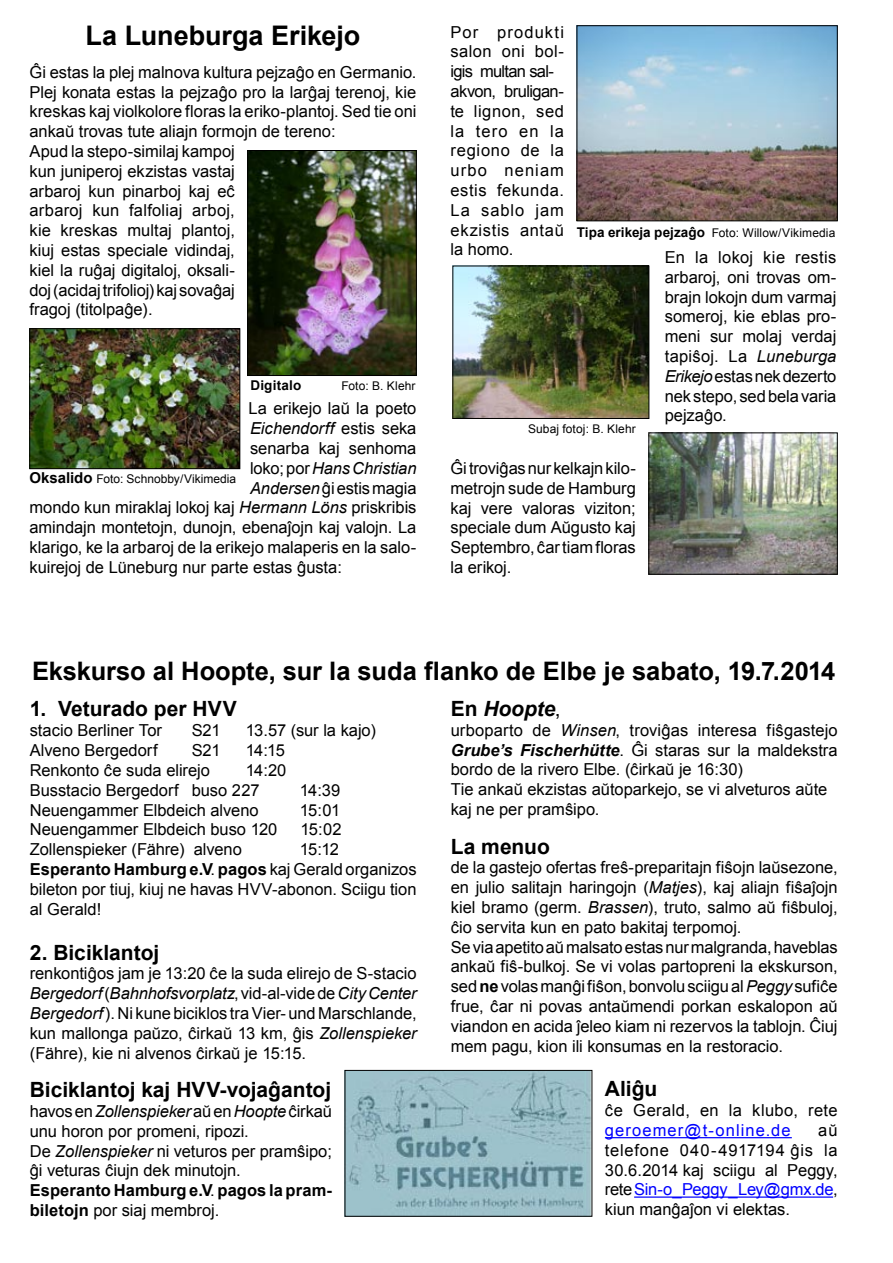
<style>
.page{position:relative;width:893px;height:1263px;background:#fff}
.page>*{position:absolute;margin:0;border:0;box-sizing:border-box;transform-origin:0 0}
.t1{font:700 27px "Arial";letter-spacing:-.005em;color:#000}
.t2{font:700 25.5px "Arial";letter-spacing:-.005em;color:#000}
.t3{font:700 21px "Arial";color:#000}
.t4{font:italic 700 21px "Arial";color:#000}
.t5{font:16.5px/19.8px "Arial";letter-spacing:-.005em;color:#000}
.t6{font:16.5px/19.8px "Arial";letter-spacing:.035em;color:#000}
.t7{font:italic 16.5px "Arial";color:#000}
.t8{font:16.5px "Arial";letter-spacing:.025em;color:#000}
.t9{font:16.5px "Arial";letter-spacing:.065em;color:#00f}
.t10{font:700 13.5px "Arial";letter-spacing:.015em;color:#000}
.t11{font:12px "Arial";letter-spacing:.005em;color:#000}
.s1{font-style:normal}
.s2{font-style:italic}
.s3{font-weight:700;font-size:15px}
.s4{font-weight:700;font-size:13.5px}
.s5{font-weight:400;font-style:normal}
.s6{font-weight:700;font-style:italic}
.s7{font-weight:700}
.s8{color:#00f}
</style>
<div class="page">
<img style="left:249px;top:152px;width:165px;height:222px">
<div style="left:247px;top:150px;width:169px;height:226px;border:1px solid #000"></div>
<img style="left:32px;top:330px;width:206px;height:137px">
<div style="left:30px;top:328px;width:210px;height:141px;border:1px solid #000"></div>
<img style="left:579px;top:28px;width:256px;height:191px">
<div style="left:577px;top:26px;width:260px;height:195px;border:1px solid #000"></div>
<img style="left:651px;top:435px;width:184px;height:137px">
<img style="left:455px;top:268px;width:192px;height:149px">
<div style="left:453px;top:266px;width:196px;height:153px;border:1px solid #000"></div>
<img style="left:347px;top:1072px;width:243px;height:142px">
<div style="left:345px;top:1070px;width:247px;height:146px;border:1px solid #000"></div>
<hr style="left:605px;top:1137px;width:187px;height:1px;background:#00f">
<hr style="left:634px;top:1196px;width:199px;height:2px;background:#00f">
<h1 class="t1" style="left:86px;top:18px;width:276px">La Luneburga Erikejo</h1>
<p class="t5" style="left:30px;top:62px;width:388px">Ĝi estas la plej malnova kultura pejzaĝo en Germanio.<br>Plej konata estas la pejzaĝo pro la larĝaj terenoj, kie kreskas kaj violkolore floras la eriko-plantoj. Sed tie oni ankaŭ trovas tute aliajn formojn de tereno:<br>Apud la stepo-similaj kampoj<br>kun juniperoj ekzistas vastaj<br>arbaroj kun pinarboj kaj eĉ<br>arbaroj kun falfoliaj arboj,<br>kie kreskas multaj plantoj,<br>kiuj estas speciale vidindaj,<br>kiel la ruĝaj digitaloj, oksali-<br>doj (acidaj trifolioj) kaj sovaĝaj<br>fragoj (titolpaĝe).</p>
<p class="t10" style="left:250px;top:376px;width:52px">Digitalo</p>
<p class="t11" style="left:341px;top:378px;width:76px">Foto: B. Klehr</p>
<p class="t5" style="left:249px;top:399px;width:169px">La erikejo laŭ la poeto</p>
<p class="t7" style="left:250px;top:418px;width:168px">Eichendorff <span class="s1">estis seka</span></p>
<p class="t5" style="left:250px;top:438px;width:168px">senarba kaj senhoma</p>
<p class="t7" style="left:250px;top:457px;width:168px"><span class="s1">loko; por</span> Hans Christian</p>
<p class="t5" style="left:250px;top:478px;width:168px"><span class="s2">Andersen</span> ĝi estis magia</p>
<p class="t5" style="left:30px;top:498px;width:388px">mondo kun miraklaj lokoj kaj <span class="s2">Hermann Löns</span> priskribis</p>
<p class="t5" style="left:30px;top:518px;width:388px">amindajn montetojn, dunojn, ebenaĵojn kaj valojn. La</p>
<p class="t5" style="left:30px;top:537px;width:388px">klarigo, ke la arbaroj de la erikejo malaperis en la salo-</p>
<p class="t5" style="left:30px;top:557px;width:314px">kuirejoj de Lüneburg nur parte estas ĝusta:</p>
<p class="t11" style="left:30px;top:471px;width:208px"><span class="s3">Oksalido</span> Foto: Schnobby/Vikimedia</p>
<p class="t6" style="left:450px;top:22px;width:115px">Por produkti salon oni bol&shy;igis multan sal&shy;akvon, bruligan&shy;te lignon, sed la tero en la regiono de la urbo neniam estis fekunda.<br>La sablo jam ekzistis antaŭ la homo.</p>
<p class="t11" style="left:577px;top:225px;width:260px"><span class="s4">Tipa erikeja pejzaĝo</span> Foto: Willow/Vikimedia</p>
<p class="t5" style="left:665px;top:247px;width:173px;text-align:justify">En la lokoj kie restis arbaroj, oni trovas om&shy;brajn lokojn dum varmaj someroj, kie eblas pro&shy;meni sur molaj verdaj tapiŝoj. La <span class="s2">Luneburga Erikejo</span> estas nek dezerto nek stepo, sed bela varia pejzaĝo.</p>
<p class="t11" style="left:528px;top:421px;width:109px">Subaj fotoj: B. Klehr</p>
<p class="t5" style="left:450px;top:458px;width:187px;text-align:justify">Ĝi troviĝas nur kelkajn kilo&shy;metrojn sude de Hamburg kaj vere valoras viziton; speciale dum Aŭgusto kaj Septembro, ĉar tiam floras la erikoj.</p>
<h2 class="t2" style="left:32px;top:654px;width:805px">Ekskurso al Hoopte, sur la suda flanko de Elbe je sabato, 19.7.2014</h2>
<p class="t3" style="left:30px;top:695px;width:208px">1. Veturado per HVV</p>
<p class="t5" style="left:30px;top:721px;width:134px">stacio Berliner Tor</p>
<p class="t5" style="left:192px;top:721px;width:30px">S21</p>
<p class="t5" style="left:246px;top:721px;width:132px">13.57 (sur la kajo)</p>
<p class="t5" style="left:30px;top:740px;width:129px">Alveno Bergedorf</p>
<p class="t5" style="left:192px;top:740px;width:30px">S21</p>
<p class="t5" style="left:246px;top:740px;width:41px">14:15</p>
<p class="t5" style="left:30px;top:760px;width:182px">Renkonto ĉe suda elirejo</p>
<p class="t4" style="left:451px;top:694px;width:111px"><span class="s1">En</span> Hoopte<span class="s5">,</span></p>
<p class="t5" style="left:451px;top:720px;width:388px">urboparto de <span class="s2">Winsen</span>, troviĝas interesa fiŝgastejo <span class="s6">Grube’s Fischerhütte</span>. Ĝi staras sur la maldekstra bordo de la rivero Elbe. (ĉirkaŭ je 16:30)<br>Tie ankaŭ ekzistas aŭtoparkejo, se vi alveturos aŭte kaj ne per pramŝipo.</p>
<p class="t3" style="left:451px;top:832px;width:101px">La menuo</p>
<p class="t5" style="left:451px;top:858px;width:389px">de la gastejo ofertas freŝ-preparitajn fiŝojn laŭsezone, en julio salitajn haringojn (<span class="s2">Matjes</span>), kaj aliajn fiŝaĵojn kiel bramo (germ. <span class="s2">Brassen</span>), truto, salmo aŭ fiŝbuloj, ĉio servita kun en pato bakitaj terpomoj.<br>Se via apetito aŭ malsato estas nur malgranda, haveblas ankaŭ fiŝ-bulkoj. Se vi volas partopreni la ekskurson, sed <span class="s7">ne</span> volas manĝi fiŝon, bonvolu sciigu al <span class="s2">Peggy</span> sufiĉe frue, ĉar ni povas antaŭmendi porkan eskalopon aŭ viandon en acida ĵeleo kiam ni rezervos la tablojn. Ĉiuj mem pagu, kion ili konsumas en la restoracio.</p>
<p class="t3" style="left:605px;top:1075px;width:54px">Aliĝu</p>
<p class="t8" style="left:605px;top:1099px;width:234px">ĉe Gerald, en la klubo, rete</p>
<p class="t9" style="left:605px;top:1119px;width:187px">geroemer@t-online.de</p>
<p class="t5" style="left:30px;top:760px;width:258px;text-indent:216px">14:20<br>Busstacio Bergedorf buso 227</p>
<p class="t5" style="left:300px;top:780px;width:42px">14:39</p>
<p class="t5" style="left:30px;top:800px;width:230px">Neuengammer Elbdeich alveno</p>
<p class="t5" style="left:300px;top:800px;width:42px">15:01</p>
<p class="t5" style="left:30px;top:820px;width:249px">Neuengammer Elbdeich buso 120</p>
<p class="t5" style="left:300px;top:820px;width:43px">15:02</p>
<p class="t5" style="left:30px;top:839px;width:214px">Zollenspieker (Fähre) alveno</p>
<p class="t5" style="left:30px;top:839px;width:388px;text-indent:270px">15:12<br><span class="s7">Esperanto Hamburg e.V</span>. <span class="s7">pagos</span> kaj Gerald organizos bileton por tiuj, kiuj ne havas HVV-abonon. Sciigu tion al Gerald!</p>
<p class="t3" style="left:30px;top:938px;width:131px">2. Biciklantoj</p>
<p class="t5" style="left:30px;top:964px;width:388px;text-align:justify">renkontiĝos jam je 13:20 ĉe la suda elirejo de S-stacio <span class="s2">Bergedorf</span> (<span class="s2">Bahnhofsvorplatz</span>, vid-al-vide de <span class="s2">City Center Bergedorf</span>). Ni kune biciklos tra Vier- und Marschlande, kun mallonga paŭzo, ĉirkaŭ 13 km, ĝis <span class="s2">Zollenspieker </span>(Fähre), kie ni alvenos ĉirkaŭ je 15:15.</p>
<p class="t3" style="left:30px;top:1076px;width:303px">Biciklantoj kaj HVV-vojaĝantoj</p>
<p class="t5" style="left:30px;top:1101px;width:304px">havos en <span class="s2">Zollenspieker</span> aŭ en <span class="s2">Hoopte</span> ĉirkaŭ unu horon por promeni, ripozi.<br>De <span class="s2">Zollenspieker</span> ni veturos per pramŝipo; ĝi veturas ĉiujn dek minutojn.<br><span class="s7">Esperanto Hamburg e.V</span>. <span class="s7">pagos la pram&shy;biletojn</span> por siaj membroj.</p>
<p class="t5" style="left:605px;top:1120px;width:234px;text-align:justify;text-indent:213px">aŭ telefone 040-4917194 ĝis la 30.6.2014 kaj sciigu al Peggy, rete<span class="s8">Sin-o_Peggy_Ley@gmx.de</span>, kiun manĝaĵon vi elektas.</p>
</div>
